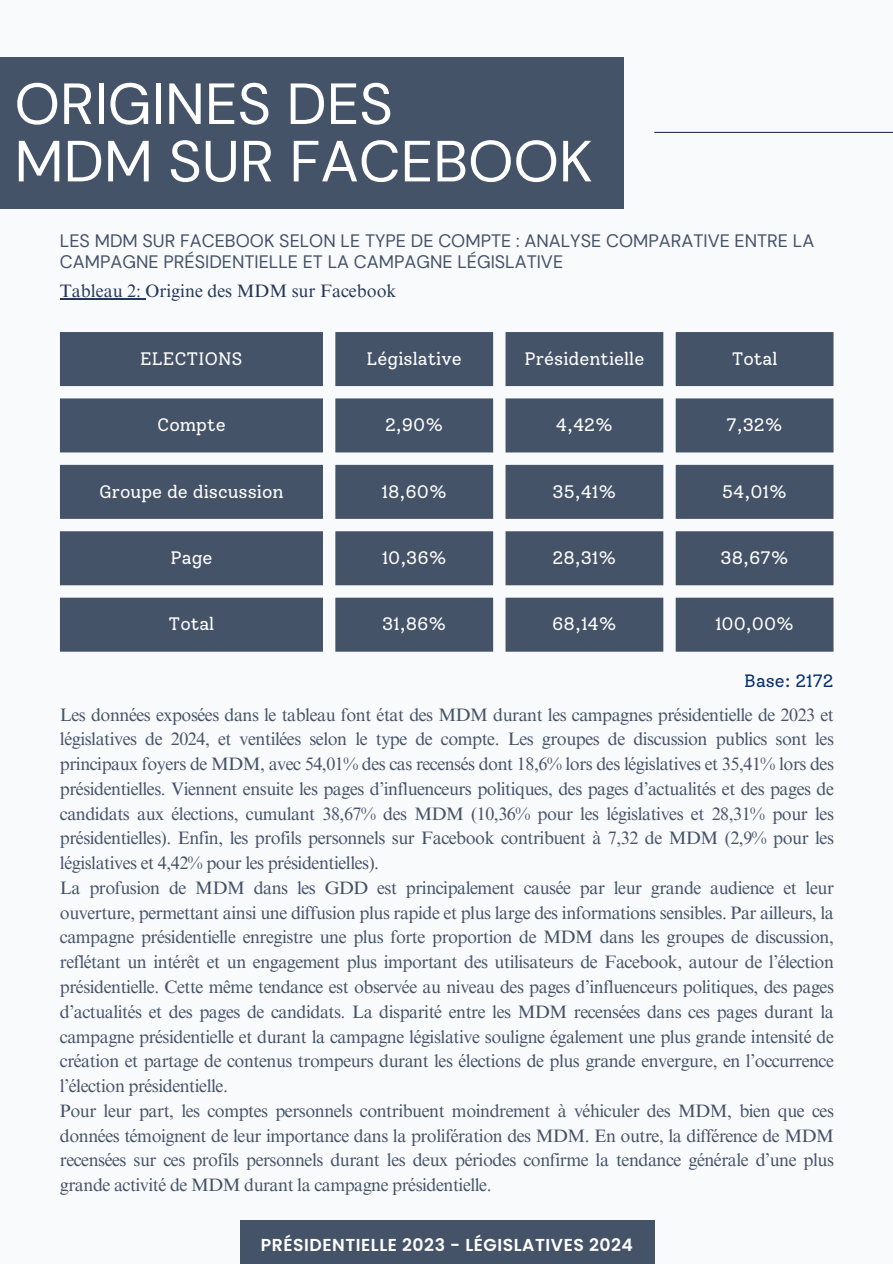
<style>
.page{position:relative;width:893px;height:1264px;background:#fff}
.page>*{position:absolute;margin:0;border:0;box-sizing:border-box;transform-origin:0 0}
.t1{font:57.9px/57.3px "DM Sans";color:#fff}
.t2{font:18px/24.8px "Times NRMT Pro";letter-spacing:-.025em;color:#455369;text-align:justify}
.t3{font:18px "Solway";color:#fff}
.t4{font:18px/21.3px "DM Sans";color:#455369}
.t5{font:18px "Times NRMT Pro";color:#243757}
.t6{font:17.85px "Solway";color:#052f6d}
.t7{font:600 17.25px "Poppins";letter-spacing:.03em;color:#fff}
</style>
<div class="page">
<div style="left:0;top:0;width:892px;height:1263px;background:#f9fafc"></div>
<div style="left:240px;top:1220px;width:414px;height:43px;background:#455369"></div>
<svg style="left:60px;top:332px;width:773px;height:319px;fill:#455369"></svg>
<hr style="left:60px;top:298px;width:85px;height:1px;background:#243757">
<div style="left:0;top:57px;width:623px;height:151px;background:#455369"></div>
<hr style="left:654px;top:132px;width:238px;height:1px;background:#243757">
<p class="t1" style="left:15px;top:76px;width:579px">ORIGINES DES<br>MDM SUR FACEBOOK</p>
<p class="t4" style="left:60px;top:230px;width:755px">LES MDM SUR FACEBOOK SELON LE TYPE DE COMPTE : ANALYSE COMPARATIVE ENTRE LA<br>CAMPAGNE PRÉSIDENTIELLE ET LA CAMPAGNE LÉGISLATIVE</p>
<p class="t5" style="left:60px;top:284px;width:338px">Tableau 2: Origine des MDM sur Facebook</p>
<h3 class="t3" style="left:140px;top:347px;width:104px">ELECTIONS</h3>
<p class="t3" style="left:366px;top:347px;width:97px">Législative</p>
<p class="t3" style="left:524px;top:347px;width:121px">Présidentielle</p>
<p class="t3" style="left:731px;top:347px;width:47px">Total</p>
<p class="t3" style="left:157px;top:414px;width:70px">Compte</p>
<p class="t3" style="left:385px;top:414px;width:60px">2,90%</p>
<p class="t3" style="left:555px;top:414px;width:59px">4,42%</p>
<p class="t3" style="left:726px;top:414px;width:58px">7,32%</p>
<p class="t3" style="left:99px;top:480px;width:186px">Groupe de discussion</p>
<p class="t3" style="left:381px;top:480px;width:67px">18,60%</p>
<p class="t3" style="left:552px;top:480px;width:65px">35,41%</p>
<p class="t3" style="left:722px;top:480px;width:66px">54,01%</p>
<p class="t3" style="left:170px;top:547px;width:44px">Page</p>
<p class="t3" style="left:381px;top:547px;width:67px">10,36%</p>
<p class="t3" style="left:552px;top:547px;width:65px">28,31%</p>
<p class="t3" style="left:720px;top:547px;width:70px">38,67%</p>
<p class="t3" style="left:168px;top:613px;width:47px">Total</p>
<p class="t3" style="left:382px;top:613px;width:66px">31,86%</p>
<p class="t3" style="left:552px;top:613px;width:66px">68,14%</p>
<p class="t3" style="left:715px;top:613px;width:80px">100,00%</p>
<h2 class="t6" style="left:744px;top:670px;width:91px">Base: 2172</h2>
<p class="t2" style="left:60px;top:704px;width:775px">Les données exposées dans le tableau font état des MDM durant les campagnes présidentielle de 2023 et législatives de 2024, et ventilées selon le type de compte. Les groupes de discussion publics sont les principaux foyers de MDM, avec 54,01% des cas recensés dont 18,6% lors des législatives et 35,41% lors des présidentielles. Viennent ensuite les pages d’influenceurs politiques, des pages d’actualités et des pages de candidats aux élections, cumulant 38,67% des MDM (10,36% pour les législatives et 28,31% pour les présidentielles). Enfin, les profils personnels sur Facebook contribuent à 7,32 de MDM (2,9% pour les législatives et 4,42% pour les présidentielles).</p>
<p class="t2" style="left:60px;top:877px;width:775px">La profusion de MDM dans les GDD est principalement causée par leur grande audience et leur ouverture, permettant ainsi une diffusion plus rapide et plus large des informations sensibles. Par ailleurs, la campagne présidentielle enregistre une plus forte proportion de MDM dans les groupes de discussion, reflétant un intérêt et un engagement plus important des utilisateurs de Facebook, autour de l’élection présidentielle. Cette même tendance est observée au niveau des pages d’influenceurs politiques, des pages d’actualités et des pages de candidats. La disparité entre les MDM recensées dans ces pages durant la campagne présidentielle et durant la campagne législative souligne également une plus grande intensité de création et partage de contenus trompeurs durant les élections de plus grande envergure, en l’occurrence l’élection présidentielle.</p>
<p class="t2" style="left:60px;top:1100px;width:775px">Pour leur part, les comptes personnels contribuent moindrement à véhiculer des MDM, bien que ces données témoignent de leur importance dans la prolifération des MDM. En outre, la différence de MDM recensées sur ces profils personnels durant les deux périodes confirme la tendance générale d’une plus grande activité de MDM durant la campagne présidentielle.</p>
<h1 class="t7" style="left:261px;top:1232px;width:373px">PRÉSIDENTIELLE 2023 - LÉGISLATIVES 2024</h1>
</div>
